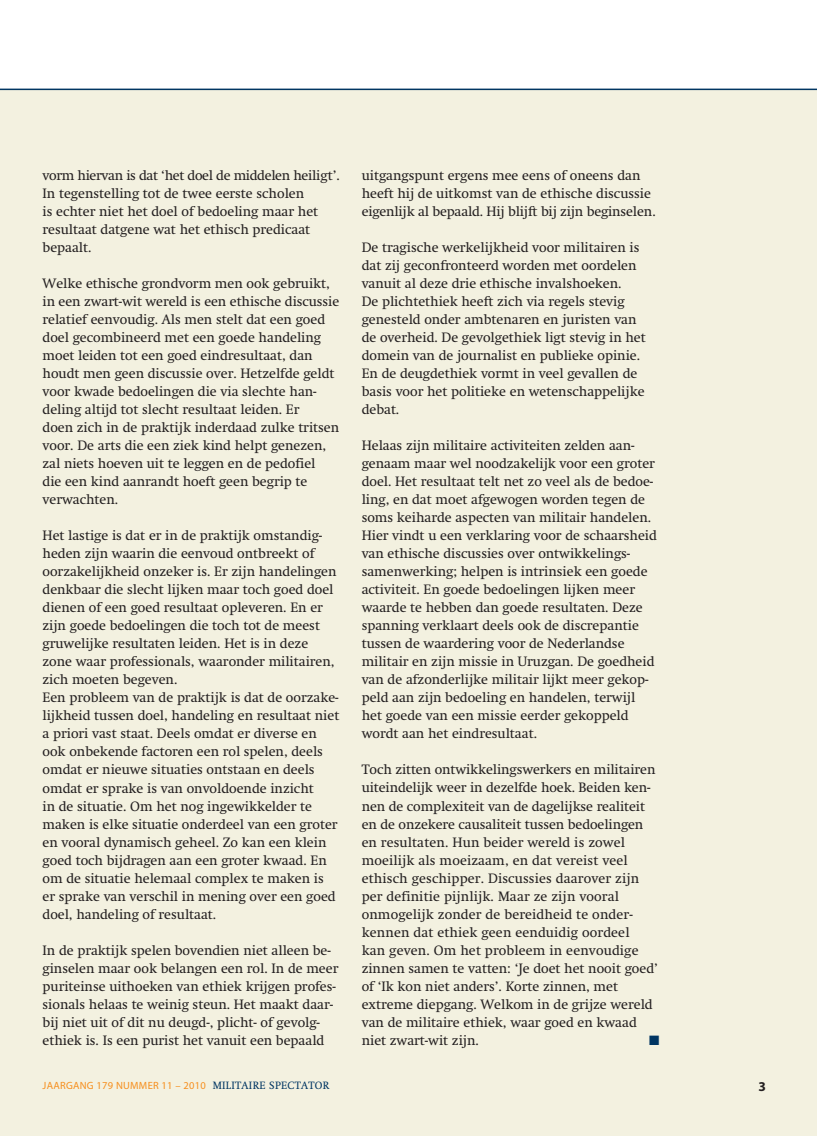
<style>
.page{position:relative;width:817px;height:1136px;background:#fff}
.page>*{position:absolute;margin:0;border:0;box-sizing:border-box;transform-origin:0 0}
.t1{font:13.5px/18px "Swift";color:#231f20}
.t2{font:13.5px "Zapf Dingbats";color:#003562}
.t3{font:700 13.5px "Myriad Pro";color:#231f20}
.t4{font:10.5px "Myriad Pro";letter-spacing:.025em;color:#f68f1e}
.s1{font-family:"Swift";color:#003562}
</style>
<div class="page">
<div style="left:0;top:89px;width:816px;height:1046px;background:#f3f1e0"></div>
<hr style="left:0;top:89px;width:816px;height:1px;background:#003562">
<p class="t1" style="left:43px;top:168px;width:299px">vorm hiervan is dat ‘het doel de middelen heiligt’.<br>In tegenstelling tot de twee eerste scholen<br>is echter niet het doel of bedoeling maar het resultaat datgene wat het ethisch predicaat bepaalt.</p>
<p class="t1" style="left:43px;top:276px;width:298px">Welke ethische grondvorm men ook gebruikt, in een zwart-wit wereld is een ethische discussie relatief eenvoudig. Als men stelt dat een goed doel gecombineerd met een goede handeling moet leiden tot een goed eindresultaat, dan houdt men geen discussie over. Hetzelfde geldt voor kwade bedoelingen die via slechte han&shy;deling altijd tot slecht resultaat leiden. Er<br>doen zich in de praktijk inderdaad zulke tritsen voor. De arts die een ziek kind helpt genezen, zal niets hoeven uit te leggen en de pedofiel<br>die een kind aanrandt hoeft geen begrip te verwachten.</p>
<p class="t1" style="left:43px;top:528px;width:298px">Het lastige is dat er in de praktijk omstandig&shy;heden zijn waarin die eenvoud ontbreekt of oorzakelijkheid onzeker is. Er zijn handelingen denkbaar die slecht lijken maar toch goed doel dienen of een goed resultaat opleveren. En er zijn goede bedoelingen die toch tot de meest gruwelijke resultaten leiden. Het is in deze zone waar professionals, waaronder militairen, zich moeten begeven.<br>Een probleem van de praktijk is dat de oorzake&shy;lijkheid tussen doel, handeling en resultaat niet a priori vast staat. Deels omdat er diverse en ook onbekende factoren een rol spelen, deels omdat er nieuwe situaties ontstaan en deels omdat er sprake is van onvoldoende inzicht<br>in de situatie. Om het nog ingewikkelder te maken is elke situatie onderdeel van een groter en vooral dynamisch geheel. Zo kan een klein goed toch bijdragen aan een groter kwaad. En om de situatie helemaal complex te maken is er sprake van verschil in mening over een goed doel, handeling of resultaat.</p>
<p class="t1" style="left:43px;top:942px;width:297px">In de praktijk spelen bovendien niet alleen be&shy;ginselen maar ook belangen een rol. In de meer puriteinse uithoeken van ethiek krijgen profes&shy;sionals helaas te weinig steun. Het maakt daar&shy;bij niet uit of dit nu deugd-, plicht- of gevolg&shy;ethiek is. Is een purist het vanuit een bepaald</p>
<p class="t1" style="left:361px;top:168px;width:295px">uitgangspunt ergens mee eens of oneens dan heeft hij de uitkomst van de ethische discussie eigenlijk al bepaald. Hij blijft bij zijn beginselen.</p>
<p class="t1" style="left:361px;top:240px;width:285px">De tragische werkelijkheid voor militairen is dat zij geconfronteerd worden met oordelen vanuit al deze drie ethische invalshoeken.<br>De plichtethiek heeft zich via regels stevig genesteld onder ambtenaren en juristen van de overheid. De gevolgethiek ligt stevig in het domein van de journalist en publieke opinie.<br>En de deugdethiek vormt in veel gevallen de basis voor het politieke en wetenschappelijke debat.</p>
<p class="t1" style="left:361px;top:438px;width:296px">Helaas zijn militaire activiteiten zelden aan&shy;genaam maar wel noodzakelijk voor een groter doel. Het resultaat telt net zo veel als de bedoe&shy;ling, en dat moet afgewogen worden tegen de soms keiharde aspecten van militair handelen.<br>Hier vindt u een verklaring voor de schaarsheid van ethische discussies over ontwikkelings&shy;samenwerking; helpen is intrinsiek een goede activiteit. En goede bedoelingen lijken meer waarde te hebben dan goede resultaten. Deze spanning verklaart deels ook de discrepantie tussen de waardering voor de Nederlandse militair en zijn missie in Uruzgan. De goedheid van de afzonderlijke militair lijkt meer gekop&shy;peld aan zijn bedoeling en handelen, terwijl het goede van een missie eerder gekoppeld wordt aan het eindresultaat.</p>
<p class="t1" style="left:361px;top:762px;width:297px">Toch zitten ontwikkelingswerkers en militairen uiteindelijk weer in dezelfde hoek. Beiden ken&shy;nen de complexiteit van de dagelijkse realiteit en de onzekere causaliteit tussen bedoelingen en resultaten. Hun beider wereld is zowel moeilijk als moeizaam, en dat vereist veel ethisch geschipper. Discussies daarover zijn per definitie pijnlijk. Maar ze zijn vooral onmogelijk zonder de bereidheid te onder&shy;kennen dat ethiek geen eenduidig oordeel<br>kan geven. Om het probleem in eenvoudige zinnen samen te vatten: ‘Je doet het nooit goed’ of ‘Ik kon niet anders’. Korte zinnen, met extreme diepgang. Welkom in de grijze wereld van de militaire ethiek, waar goed en kwaad niet zwart-wit zijn.</p>
<p class="t2" style="left:649px;top:1031px;width:12px">■</p>
<p class="t4" style="left:43px;top:1080px;width:288px">JAARGANG 179 NUMMER 11 – 2010 <span class="s1">MILITAIRE SPECTATOR</span></p>
<p class="t3" style="left:758px;top:1081px;width:9px">3</p>
</div>
